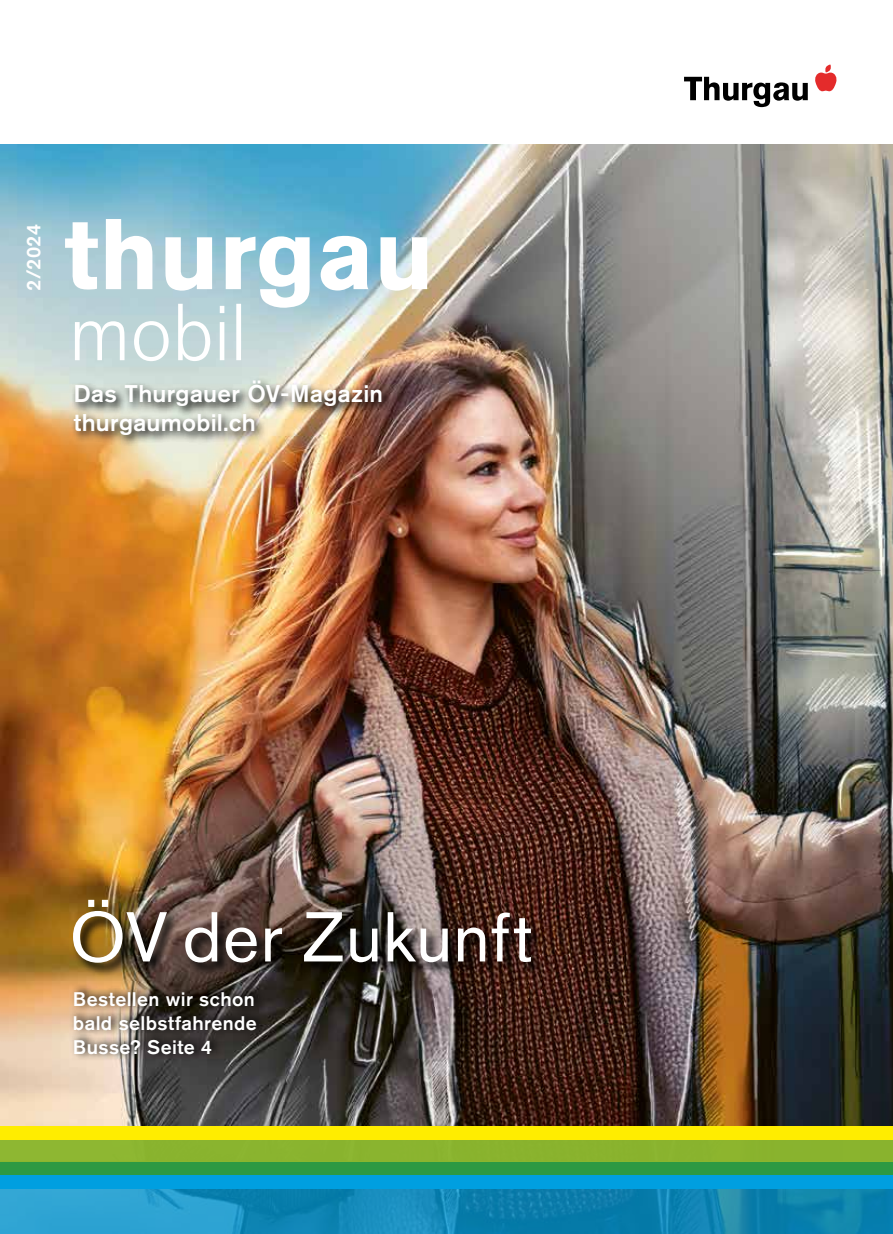
<style>
.page{position:relative;width:893px;height:1234px;background:#fff}
.page>*{position:absolute;margin:0;border:0;box-sizing:border-box;transform-origin:0 0}
.t1{font:69.75px "Akzidenz Grotesk BQ";letter-spacing:.015em;color:#fff}
.t2{font:500 24px/28.5px "Akzidenz Grotesk BQ";letter-spacing:.01em;color:#fff}
.t3{font:500 19.8px "Akzidenz Grotesk BQ";color:#fff}
.t4{font:500 19.5px/24px "Akzidenz Grotesk BQ";letter-spacing:.02em;color:#fff;text-align:justify}
</style>
<div class="page">
<img style="left:0;top:145px;width:893px;height:981px">
<img style="left:71px;top:377px;width:323px;height:70px">
<svg style="left:70px;top:983px;width:198px;height:78px;background:#605448"></svg>
<img style="left:71px;top:897px;width:474px;height:79px">
<svg style="left:65px;top:219px;width:362px;height:142px"></svg>
<svg style="left:815px;top:65px;width:21px;height:27px"></svg>
<svg style="left:684px;top:77px;width:124px;height:30px"></svg>
<svg style="left:0;top:1188px;width:893px;height:45px;background:#158bb9"></svg>
<div style="left:0;top:1126px;width:893px;height:13px;background:#ffed00"></div>
<div style="left:0;top:1160px;width:893px;height:14px;background:#2d9943"></div>
<div style="left:0;top:1139px;width:893px;height:22px;background:#8cb72f"></div>
<div style="left:0;top:1174px;width:893px;height:14px;background:#009fe0"></div>
<p class="t3" style="left:22px;top:291px;width:68px;rotate:-90deg">2/2024</p>
<p class="t2" style="left:74px;top:379px;width:311px">Das Thurgauer ÖV-Magazin thurgaumobil.ch</p>
<h1 class="t1" style="left:69px;top:895px;width:465px">ÖV der Zukunft</h1>
<p class="t4" style="left:73px;top:986px;width:185px">Bestellen wir schon bald selbstfahrende Busse? Seite 4</p>
</div>
